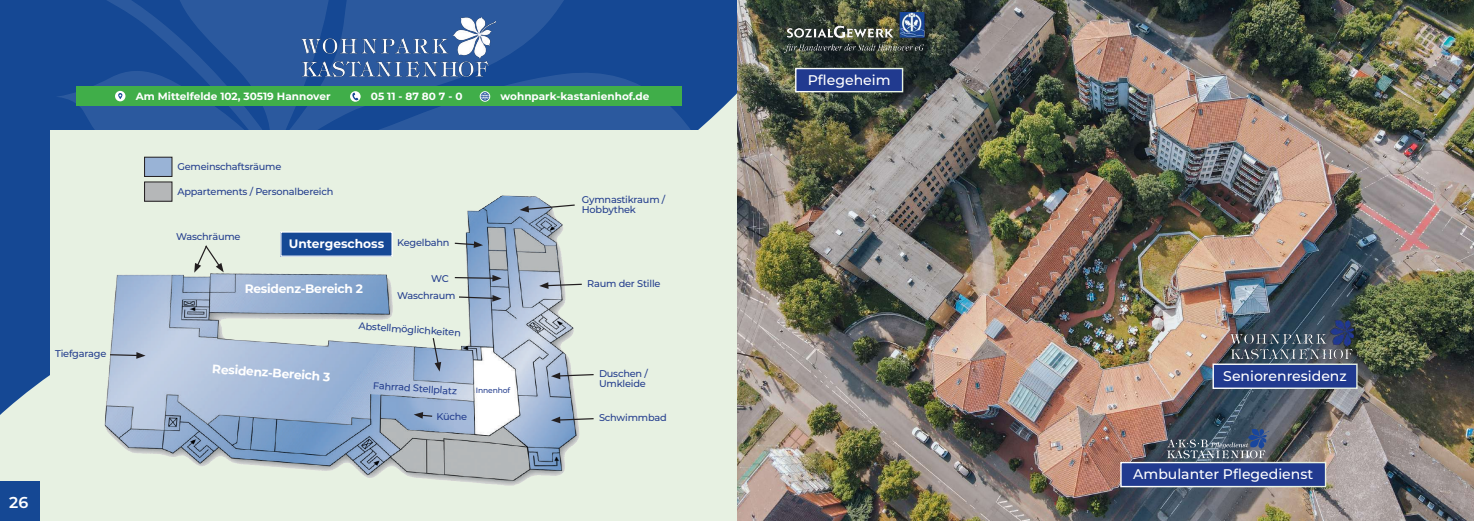
<style>
.page{position:relative;width:1474px;height:521px;background:#fff}
.page>*{position:absolute;margin:0;border:0;box-sizing:border-box;transform-origin:0 0}
.t1{font:600 15.75px "Montserrat";color:#fff}
.t2{font:500 14px "Montserrat";color:#fff}
.t3{font:700 12.25px "Montserrat";letter-spacing:-.02em;color:#fff}
.t4{font:700 12.25px "Montserrat";color:#fff}
.t5{font:700 10.5px "Montserrat";color:#fff}
.t6{font:500 9.8px/9.8px "Montserrat";letter-spacing:-.02em;color:#253f8e}
.t7{font:500 7.61px "Montserrat";letter-spacing:-.02em;color:#253f8e}
</style>
<div class="page">
<div style="left:0;top:0;width:1473px;height:521px;background:#e7f1e2"></div>
<svg style="left:0;top:0;width:737px;height:415px;background:#32609f"></svg>
<div style="left:50px;top:130px;width:658px;height:351px;background:#e7f1e2"></div>
<div style="left:0;top:481px;width:40px;height:40px;background:#154894"></div>
<img style="left:737px;top:0;width:736px;height:521px">
<img style="left:784px;top:12px;width:140px;height:40px">
<div style="left:795px;top:69px;width:107px;height:23px;background:#213a8f"></div>
<div style="left:795px;top:68px;width:108px;height:24px;border:1px solid #fff"></div>
<div style="left:1213px;top:364px;width:143px;height:24px;background:#213a8f"></div>
<div style="left:1212px;top:363px;width:145px;height:26px;border:1px solid #fff"></div>
<div style="left:1120px;top:462px;width:205px;height:24px;background:#213a8f"></div>
<div style="left:1120px;top:462px;width:206px;height:25px;border:1px solid #fff"></div>
<img style="left:1230px;top:320px;width:127px;height:39px">
<svg style="left:1166px;top:428px;width:103px;height:31px;background:#536375"></svg>
<img style="left:104px;top:170px;width:476px;height:316px">
<div style="left:281px;top:232px;width:111px;height:24px;background:#154895"></div>
<div style="left:280px;top:231px;width:113px;height:26px;border:1px solid #fff"></div>
<svg style="left:109px;top:352px;width:37px;height:7px"></svg>
<div style="left:144px;top:157px;width:28px;height:19px;background:#99b3d6"></div>
<div style="left:144px;top:157px;width:28px;height:20px;border:1px solid #231f20"></div>
<div style="left:144px;top:182px;width:28px;height:19px;background:#b5b7b8"></div>
<svg style="left:194px;top:244px;width:30px;height:29px"></svg>
<svg style="left:414px;top:412px;width:19px;height:7px"></svg>
<svg style="left:551px;top:417px;width:43px;height:6px"></svg>
<svg style="left:551px;top:372px;width:43px;height:7px"></svg>
<svg style="left:539px;top:282px;width:43px;height:7px"></svg>
<svg style="left:519px;top:204px;width:57px;height:8px"></svg>
<svg style="left:432px;top:337px;width:9px;height:35px"></svg>
<svg style="left:453px;top:241px;width:30px;height:7px"></svg>
<svg style="left:453px;top:275px;width:48px;height:7px"></svg>
<svg style="left:458px;top:295px;width:43px;height:7px"></svg>
<img style="left:301px;top:17px;width:194px;height:61px">
<div style="left:76px;top:87px;width:606px;height:19px;background:#40ae49"></div>
<svg style="left:115px;top:91px;width:10px;height:10px"></svg>
<svg style="left:118px;top:93px;width:4px;height:6px"></svg>
<svg style="left:479px;top:91px;width:11px;height:11px"></svg>
<svg style="left:480px;top:92px;width:9px;height:9px"></svg>
<svg style="left:350px;top:91px;width:10px;height:11px"></svg>
<svg style="left:352px;top:93px;width:6px;height:7px"></svg>
<p class="t6" style="left:55px;top:348px;width:53px">Tiefgarage</p>
<p class="t5" style="left:136px;top:89px;width:196px">Am Mittelfelde 102, 30519 Hannover</p>
<p class="t5" style="left:371px;top:89px;width:93px">05 11 - 87 80 7 - 0</p>
<p class="t5" style="left:500px;top:89px;width:150px">wohnpark-kastanienhof.de</p>
<p class="t6" style="left:177px;top:162px;width:106px">Gemeinschaftsräume</p>
<p class="t6" style="left:177px;top:186px;width:157px">Appartements / Personalbereich</p>
<p class="t6" style="left:176px;top:231px;width:66px">Waschräume</p>
<p class="t4" style="left:289px;top:235px;width:97px">Untergeschoss</p>
<p class="t3" style="left:245px;top:280px;width:120px">Residenz-Bereich 2</p>
<p class="t6" style="left:397px;top:237px;width:54px">Kegelbahn</p>
<p class="t6" style="left:397px;top:269px;width:60px;line-height:17.8px;text-indent:34px">WC<br>Waschraum</p>
<p class="t3" style="left:213px;top:360px;width:120px;rotate:4deg">Residenz-Bereich 3</p>
<p class="t6" style="left:359px;top:320px;width:104px;rotate:4deg">Abstellmöglichkeiten</p>
<p class="t6" style="left:373px;top:380px;width:86px;rotate:4deg">Fahrrad Stellplatz</p>
<p class="t7" style="left:476px;top:385px;width:36px">Innenhof</p>
<p class="t6" style="left:582px;top:194px;width:85px">Gymnastikraum /<br>Hobbythek</p>
<p class="t6" style="left:587px;top:278px;width:75px">Raum der Stille</p>
<p class="t6" style="left:599px;top:368px;width:50px">Duschen /<br>Umkleide</p>
<p class="t6" style="left:436px;top:411px;width:32px">Küche</p>
<p class="t6" style="left:599px;top:413px;width:69px">Schwimmbad</p>
<h1 class="t1" style="left:9px;top:491px;width:20px">26</h1>
<h2 class="t2" style="left:807px;top:70px;width:84px">Pflegeheim</h2>
<h2 class="t2" style="left:1223px;top:366px;width:125px">Seniorenresidenz</h2>
<h2 class="t2" style="left:1133px;top:465px;width:181px">Ambulanter Pflegedienst</h2>
</div>
